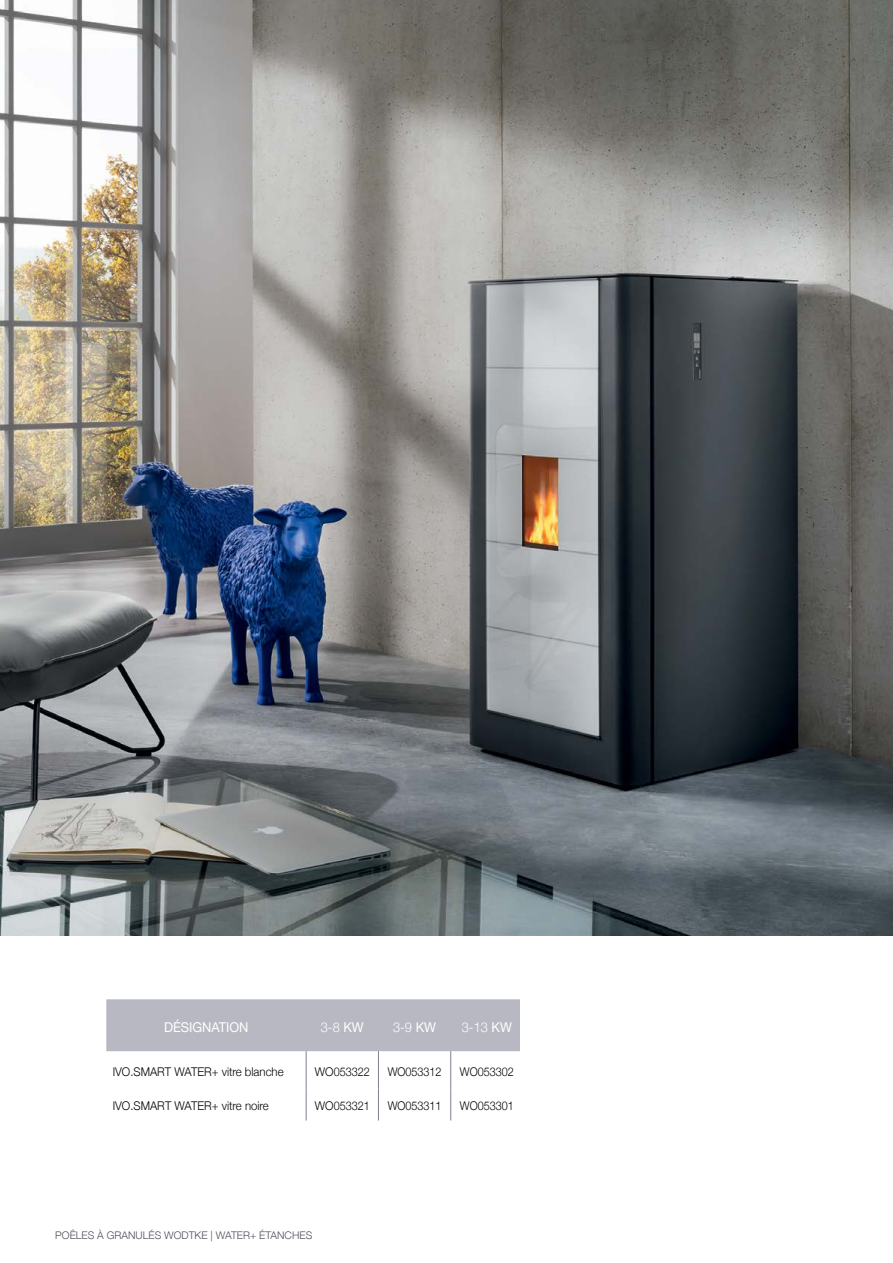
<style>
.page{position:relative;width:893px;height:1263px;background:#fff}
.page>*{position:absolute;margin:0;border:0;box-sizing:border-box;transform-origin:0 0}
.t1{font:300 13.5px "Helvetica Neue";color:#fff;scale:.95 1}
.t2{font:13.5px "Helvetica Neue";color:#fff;scale:.95 1}
.Tableau_réf{font:300 12px "Helvetica Neue";color:#000;scale:.95 1}
.Tableau_réf-2{font:300 12px "Helvetica Neue";color:#000;scale:.9 1}
.t3{font:300 10.5px "Helvetica Neue";color:#4f4e5c}
.s1{font-weight:400}
</style>
<div class="page">
<img style="left:0;top:0;width:893px;height:935px">
<div style="left:106px;top:999px;width:414px;height:52px;background:#b8b8c3"></div>
<hr style="left:378px;top:1089px;width:1px;height:31px;background:#80808e">
<hr style="left:450px;top:1089px;width:1px;height:31px;background:#80808e">
<hr style="left:378px;top:1051px;width:1px;height:38px;background:#80808e">
<hr style="left:450px;top:1051px;width:1px;height:38px;background:#80808e">
<hr style="left:306px;top:1051px;width:1px;height:38px;background:#80808e">
<hr style="left:306px;top:1089px;width:1px;height:31px;background:#80808e">
<p class="t2" style="left:164px;top:1017px;width:90px">DÉSIGNATION</p>
<p class="t1" style="left:321px;top:1016px;width:47px">3-8 <span class="s1">KW</span></p>
<p class="t1" style="left:393px;top:1016px;width:47px">3-9 <span class="s1">KW</span></p>
<p class="t1" style="left:462px;top:1016px;width:54px">3-13 <span class="s1">KW</span></p>
<p class="Tableau_réf" style="left:113px;top:1062px;width:181px">IVO.SMART WATER+ vitre blanche</p>
<p class="Tableau_réf" style="left:315px;top:1062px;width:59px">WO053322</p>
<p class="Tableau_réf-2" style="left:388px;top:1062px;width:61px">WO053312</p>
<p class="Tableau_réf-2" style="left:460px;top:1062px;width:61px">WO053302</p>
<p class="Tableau_réf" style="left:113px;top:1096px;width:166px">IVO.SMART WATER+ vitre noire</p>
<p class="Tableau_réf" style="left:315px;top:1096px;width:59px">WO053321</p>
<p class="Tableau_réf-2" style="left:388px;top:1096px;width:61px">WO053311</p>
<p class="Tableau_réf-2" style="left:460px;top:1096px;width:61px">WO053301</p>
<p class="t3" style="left:55px;top:1227px;width:258px">POÊLES À GRANULÉS WODTKE | WATER+ ÉTANCHES</p>
</div>
